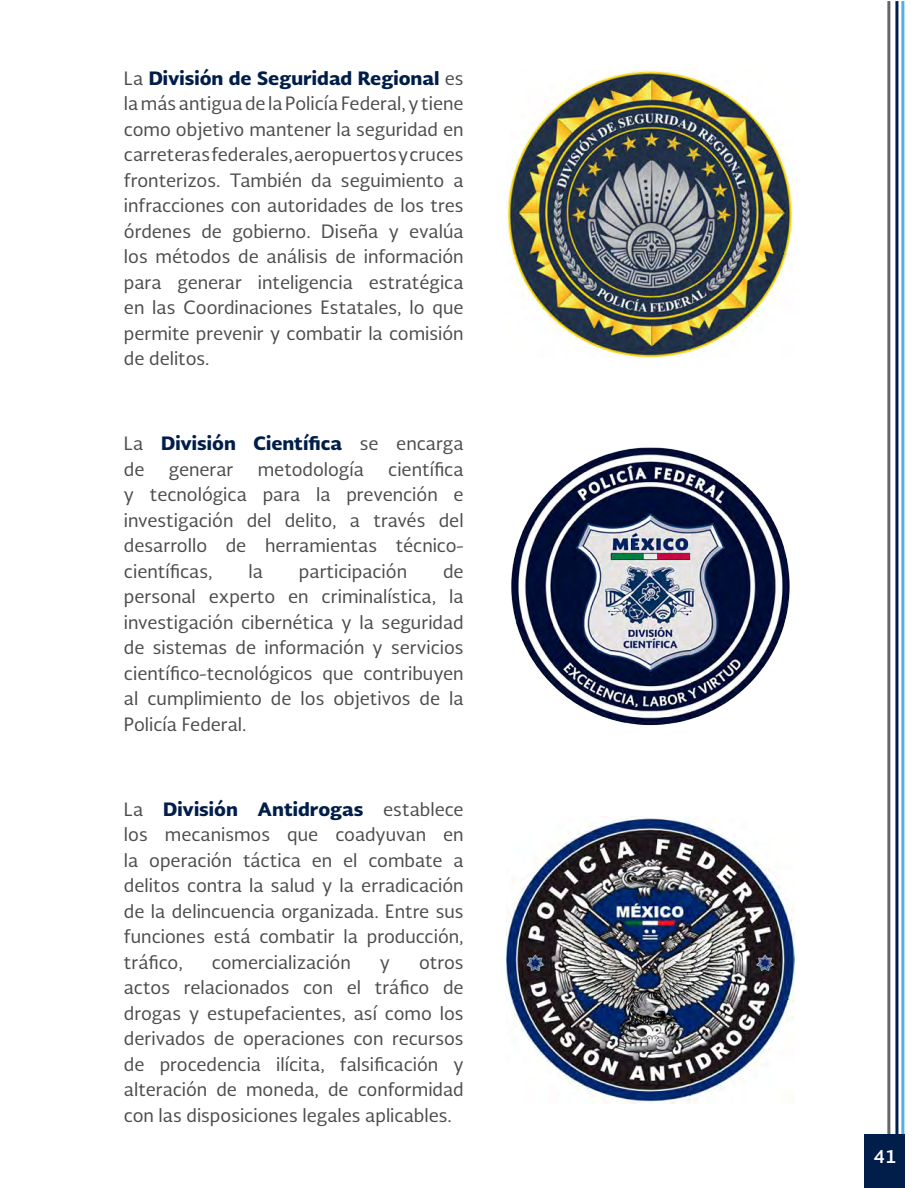
<style>
.page{position:relative;width:918px;height:1188px;background:#fff}
.page>*{position:absolute;margin:0;border:0;box-sizing:border-box;transform-origin:0 0}
.t1{font:18px/25.5px "Soberana Sans";color:#4b4c4d;text-align:justify}
.t2{font:900 18px/25.5px "Soberana Sans";color:#001e49}
.t3{font:700 18px "Soberana Sans";color:#fff}
.s1{font-weight:900;color:#001e49}
.s2{font-weight:400;color:#4b4c4d}
</style>
<div class="page">
<hr style="left:901px;top:1px;width:3px;height:1187px;background:#53b0e3">
<hr style="left:895px;top:1px;width:3px;height:1187px;background:#001e49">
<hr style="left:887px;top:1px;width:3px;height:1187px;background:#63656a">
<div style="left:865px;top:1134px;width:40px;height:54px;background:#001e49"></div>
<img style="left:506px;top:71px;width:287px;height:287px">
<img style="left:511px;top:447px;width:279px;height:279px">
<img style="left:506px;top:816px;width:288px;height:287px">
<p class="t1" style="left:124px;top:65px;width:341px">La <span class="s1">División de Seguridad Regional</span> es la más antigua de la Policía Federal, y tiene como objetivo mantener la seguridad en carreteras federales, aeropuertos y cruces fronterizos. También da seguimiento a infracciones con autoridades de los tres órdenes de gobierno. Diseña y evalúa los métodos de análisis de información para generar inteligencia estratégica en las Coordinaciones Estatales, lo que permite prevenir y combatir la comisión de delitos.</p>
<p class="t2" style="left:124px;top:430px;width:341px"><span class="s2">La</span> División Científica <span class="s2">se encarga de</span></p>
<p class="t1" style="left:124px;top:456px;width:341px;text-indent:264px">científica y tecnológica para la prevención e investigación del delito, a través del desarrollo de herramientas técnico&shy;científicas,</p>
<p class="t1" style="left:169px;top:456px;width:66px">generar</p>
<p class="t1" style="left:258px;top:456px;width:108px">metodología</p>
<p class="t1" style="left:248px;top:558px;width:16px">la</p>
<p class="t1" style="left:299px;top:558px;width:110px">participación</p>
<p class="t1" style="left:124px;top:558px;width:341px;text-indent:319px">de personal experto en criminalística, la investigación cibernética y la seguridad de sistemas de información y servicios científico-tecnológicos que contribuyen al cumplimiento de los objetivos de la Policía Federal.</p>
<p class="t1" style="left:124px;top:796px;width:341px">La <span class="s1">División Antidrogas</span> establece los mecanismos que coadyuvan en la operación táctica en el combate a delitos contra la salud y la erradicación de la delincuencia organizada. Entre sus funciones está combatir la producción, tráfico,</p>
<p class="t1" style="left:212px;top:949px;width:140px">comercialización</p>
<p class="t1" style="left:380px;top:949px;width:12px">y</p>
<p class="t1" style="left:124px;top:949px;width:341px;text-indent:295px">otros actos relacionados con el tráfico de drogas y estupefacientes, así como los derivados de operaciones con recursos de procedencia ilícita, falsificación y alteración de moneda, de conformidad con las disposiciones legales aplicables.</p>
<p class="t3" style="left:873px;top:1144px;width:25px">41</p>
</div>
